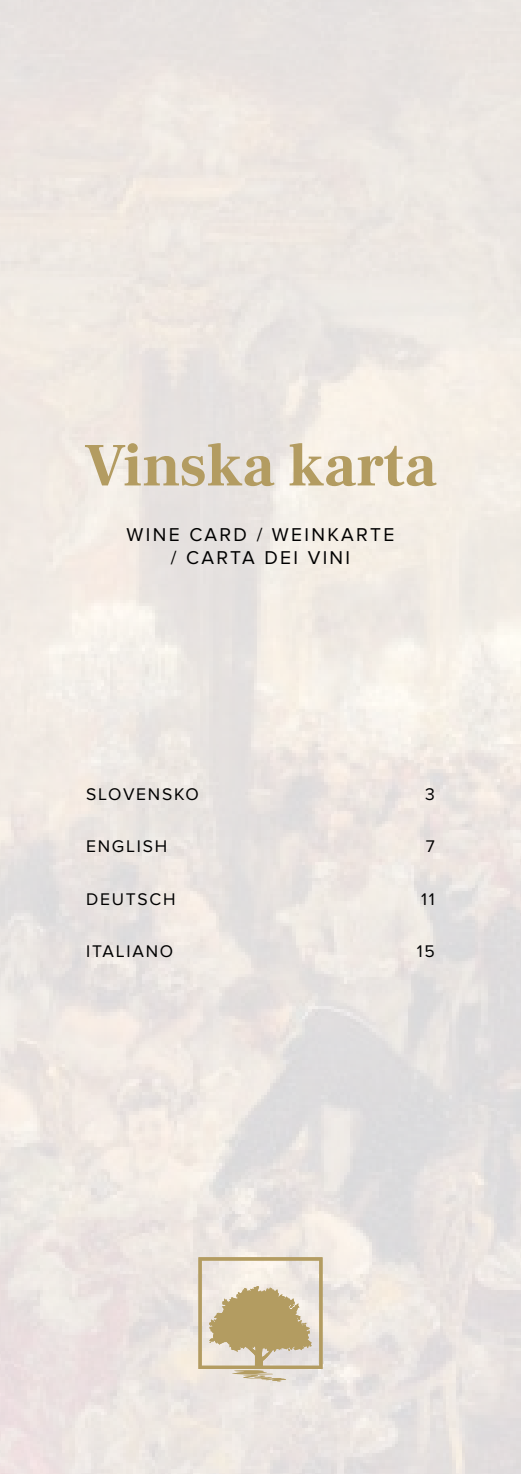
<style>
.page{position:relative;width:521px;height:1474px;background:#fff}
.page>*{position:absolute;margin:0;border:0;box-sizing:border-box;transform-origin:0 0}
.t1{font:700 61.25px "Frank Ruhl Libre";color:#b39c61}
.t2{font:19.25px/23.1px "Proxima Nova";letter-spacing:.12em;color:#000;text-align:center}
.t3{font:17.5px "Proxima Nova";letter-spacing:.1em;color:#000}
</style>
<div class="page">
<svg style="left:198px;top:1257px;width:124px;height:124px;background:#d4c6aa"></svg>
<h1 class="t1" style="left:84px;top:428px;width:354px">Vinska karta</h1>
<p class="t2" style="left:127px;top:523px;width:269px">WINE CARD / WEINKARTE / CARTA DEI VINI</p>
<p class="t3" style="left:86px;top:783px;width:114px">SLOVENSKO</p>
<p class="t3" style="left:425px;top:783px;width:11px">3</p>
<p class="t3" style="left:86px;top:836px;width:83px">ENGLISH</p>
<p class="t3" style="left:426px;top:836px;width:11px">7</p>
<p class="t3" style="left:86px;top:888px;width:91px">DEUTSCH</p>
<p class="t3" style="left:421px;top:888px;width:15px">11</p>
<p class="t3" style="left:86px;top:941px;width:89px">ITALIANO</p>
<p class="t3" style="left:417px;top:941px;width:20px">15</p>
</div>
